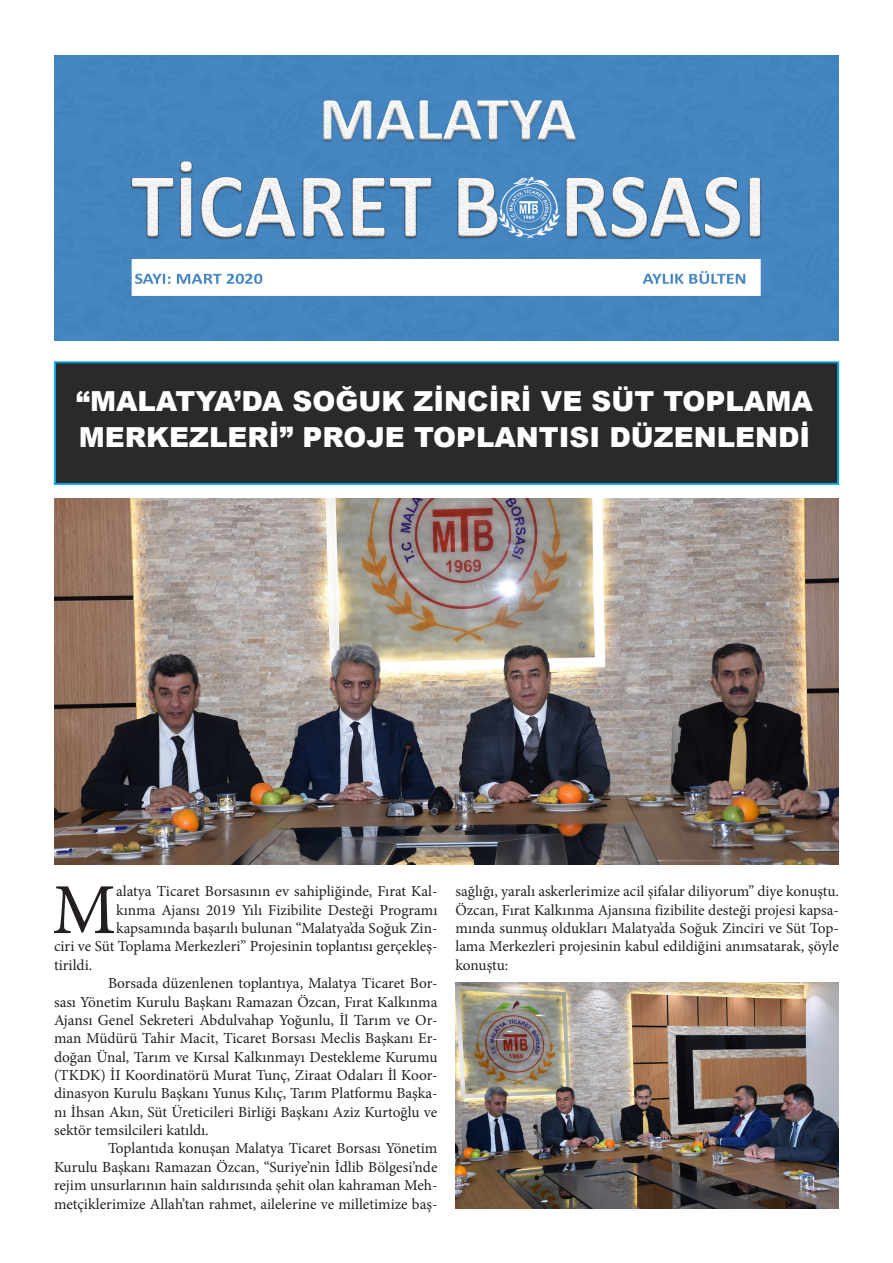
<style>
.page{position:relative;width:893px;height:1263px;background:#fff}
.page>*{position:absolute;margin:0;border:0;box-sizing:border-box;transform-origin:0 0}
.t1{font:71.85px "Minion Pro";color:#231f20}
.t2{font:900 27.6px/36px "Arial";color:#fff}
.t3{font:15.3px/18.3px "Minion Pro";color:#231f20;text-align:justify}
</style>
<div class="page">
<img style="left:54px;top:55px;width:785px;height:285px">
<div style="left:54px;top:361px;width:785px;height:124px;background:#2b292a"></div>
<img style="left:54px;top:498px;width:785px;height:366px">
<img style="left:455px;top:983px;width:384px;height:226px">
<p class="t2" style="left:76px;top:382px;width:738px">“MALATYA’DA SOĞUK ZİNCİRİ VE SÜT TOPLAMA<br>MERKEZLERİ” PROJE TOPLANTISI DÜZENLENDİ</p>
<p class="t1" style="left:52px;top:862px;width:65px">M</p>
<p class="t3" style="left:116px;top:882px;width:323px">alatya Ticaret Borsasının ev sahipliğinde, Fırat Kal-</p>
<p class="t3" style="left:116px;top:901px;width:323px">kınma Ajansı 2019 Yılı Fizibilite Desteği Programı</p>
<p class="t3" style="left:116px;top:919px;width:323px">kapsamında başarılı bulunan “Malatya’da Soğuk Zin-</p>
<p class="t3" style="left:54px;top:937px;width:385px">ciri ve Süt Toplama Merkezleri” Projesinin toplantısı gerçekleş-</p>
<p class="t3" style="left:54px;top:956px;width:40px">tirildi.</p>
<p class="t3" style="left:54px;top:974px;width:385px;text-indent:54px">Borsada düzenlenen toplantıya, Malatya Ticaret Bor&shy;sası Yönetim Kurulu Başkanı Ramazan Özcan, Fırat Kalkınma Ajansı Genel Sekreteri Abdulvahap Yoğunlu, İl Tarım ve Or&shy;man Müdürü Tahir Macit, Ticaret Borsası Meclis Başkanı Er&shy;doğan Ünal, Tarım ve Kırsal Kalkınmayı Destekleme Kurumu (TKDK) İI Koordinatörü Murat Tunç, Ziraat Odaları İl Koor&shy;dinasyon Kurulu Başkanı Yunus Kılıç, Tarım Platformu Başka&shy;nı İhsan Akın, Süt Üreticileri Birliği Başkanı Aziz Kurtoğlu ve sektör temsilcileri katıldı.</p>
<p class="t3" style="left:54px;top:1139px;width:385px;text-indent:54px">Toplantıda konuşan Malatya Ticaret Borsası Yönetim Kurulu Başkanı Ramazan Özcan, “Suriye’nin İdlib Bölgesi’nde rejim unsurlarının hain saldırısında şehit olan kahraman Meh&shy;metçiklerimize Allah’tan rahmet, ailelerine ve milletimize baş-</p>
<p class="t3" style="left:455px;top:882px;width:385px">sağlığı, yaralı askerlerimize acil şifalar diliyorum” diye konuştu.</p>
<p class="t3" style="left:455px;top:901px;width:385px">Özcan, Fırat Kalkınma Ajansına fizibilite desteği projesi kapsa&shy;mında sunmuş oldukları Malatya’da Soğuk Zinciri ve Süt Top&shy;lama Merkezleri projesinin kabul edildiğini anımsatarak, şöyle konuştu:</p>
</div>
